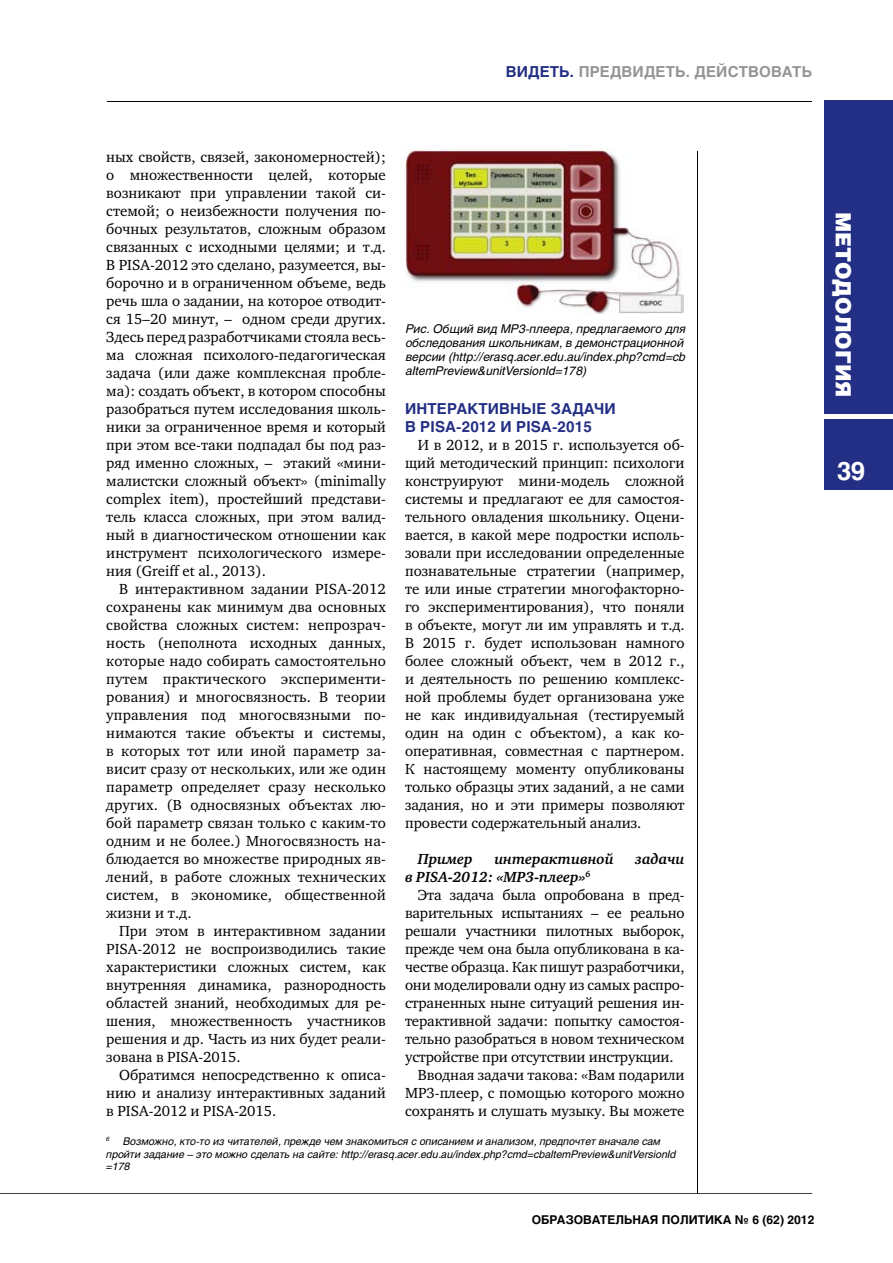
<style>
.page{position:relative;width:893px;height:1263px;background:#fff}
.page>*{position:absolute;margin:0;border:0;box-sizing:border-box;transform-origin:0 0}
.t1{font:700 25.5px "Helios";color:#fff}
.t2{font:900 21px "Helios";color:#fff}
.t3{font:15px/18px "Charter C";color:#000;text-align:justify}
.t4{font:italic 700 15px "Charter C";color:#000}
.t5{font:700 15px/18px "Helios";letter-spacing:.01em;color:#232f84}
.t6{font:700 15px "Helios";letter-spacing:.01em;color:#939598}
.t7{font:italic 12px/14.2px "Helios";color:#000}
.t8{font:700 12px "Helios";color:#000}
.t9{font:italic 10.5px/12.8px "Helios";color:#000}
.t10{font:italic 6.15px "Helios";color:#000}
.s1{color:#232f84}
</style>
<div class="page">
<div style="left:825px;top:100px;width:68px;height:390px;background:#232f84"></div>
<hr style="left:823px;top:414px;width:70px;height:4px;background:#fff">
<hr style="left:108px;top:101px;width:704px;height:1px;background:#000">
<hr style="left:697px;top:151px;width:1px;height:1042px;background:#000">
<svg style="left:0;top:1193px;width:812px;height:1px"></svg>
<img style="left:406px;top:149px;width:278px;height:164px">
<p class="t6" style="left:506px;top:62px;width:308px"><span class="s1">ВИДЕТЬ.</span> ПРЕДВИДЕТЬ. ДЕЙСТВОВАТЬ</p>
<p class="t3" style="left:106px;top:148px;width:281px">ных свойств, связей, закономерностей); о множественности целей, которые возникают при управлении такой си&shy;стемой; о неизбежности получения по&shy;бочных результатов, сложным образом связанных с исходными целями; и т.д.<br>В PISA-2012 это сделано, разумеется, вы&shy;борочно и в ограниченном объеме, ведь речь шла о задании, на которое отводит&shy;ся 15–20 минут, – одном среди других.<br>Здесь перед разработчиками стояла весь&shy;ма сложная психолого-педагогическая задача (или даже комплексная пробле&shy;ма): создать объект, в котором способны разобраться путем исследования школь&shy;ники за ограниченное время и который при этом все-таки подпадал бы под раз&shy;ряд именно сложных, – этакий «мини&shy;малистски сложный объект» (minimally complex item), простейший представи&shy;тель класса сложных, при этом валид&shy;ный в диагностическом отношении как инструмент психологического измере&shy;ния (Greiff et al., 2013).</p>
<p class="t3" style="left:106px;top:580px;width:281px;text-indent:13px">В интерактивном задании PISA-2012 сохранены как минимум два основных свойства сложных систем: непрозрач&shy;ность (неполнота исходных данных, которые надо собирать самостоятельно путем практического эксперименти&shy;рования) и многосвязность. В теории управления под многосвязными по&shy;нимаются такие объекты и системы, в которых тот или иной параметр за&shy;висит сразу от нескольких, или же один параметр определяет сразу несколько других. (В односвязных объектах лю&shy;бой параметр связан только с каким-то одним и не более.) Многосвязность на&shy;блюдается во множестве природных яв&shy;лений, в работе сложных технических систем, в экономике, общественной жизни и т.д.</p>
<p class="t3" style="left:106px;top:922px;width:281px;text-indent:13px">При этом в интерактивном задании PISA-2012 не воспроизводились такие характеристики сложных систем, как внутренняя динамика, разнородность областей знаний, необходимых для ре&shy;шения, множественность участников решения и др. Часть из них будет реали&shy;зована в PISA-2015.</p>
<p class="t3" style="left:106px;top:1066px;width:281px;text-indent:13px">Обратимся непосредственно к описа&shy;нию и анализу интерактивных заданий в PISA-2012 и PISA-2015.</p>
<p class="t7" style="left:406px;top:321px;width:281px">Рис. Общий вид MP3-плеера, предлагаемого для обследования школьникам, в демонстрационной версии (http://erasq.acer.edu.au/index.php?cmd=cb aItemPreview&amp;unitVersionId=178)</p>
<p class="t5" style="left:405px;top:400px;width:212px">ИНТЕРАКТИВНЫЕ ЗАДАЧИ<br>В PISA-2012 И PISA-2015</p>
<p class="t3" style="left:405px;top:436px;width:281px;text-indent:13px">И в 2012, и в 2015 г. используется об&shy;щий методический принцип: психологи конструируют мини-модель сложной системы и предлагают ее для самостоя&shy;тельного овладения школьнику. Оцени&shy;вается, в какой мере подростки исполь&shy;зовали при исследовании определенные познавательные стратегии (например, те или иные стратегии многофакторно&shy;го экспериментирования), что поняли в объекте, могут ли им управлять и т.д.<br>В 2015 г. будет использован намного более сложный объект, чем в 2012 г., и деятельность по решению комплекс&shy;ной проблемы будет организована уже не как индивидуальная (тестируемый один на один с объектом), а как ко&shy;оперативная, совместная с партнером.<br>К настоящему моменту опубликованы только образцы этих заданий, а не сами задания, но и эти примеры позволяют провести содержательный анализ.</p>
<p class="t4" style="left:418px;top:851px;width:56px">Пример</p>
<p class="t4" style="left:494px;top:851px;width:121px">интерактивной</p>
<p class="t4" style="left:635px;top:851px;width:51px">задачи</p>
<p class="t4" style="left:405px;top:869px;width:187px">в PISA-2012: «MP3-плеер»<sup>6</sup></p>
<p class="t3" style="left:418px;top:886px;width:268px">Эта задача была опробована в пред-</p>
<p class="t3" style="left:405px;top:904px;width:281px">варительных испытаниях – ее реально</p>
<p class="t3" style="left:405px;top:922px;width:281px">решали участники пилотных выборок,</p>
<p class="t3" style="left:405px;top:940px;width:281px">прежде чем она была опубликована в ка-</p>
<p class="t3" style="left:405px;top:958px;width:281px">честве образца. Как пишут разработчики,</p>
<p class="t3" style="left:405px;top:976px;width:281px">они моделировали одну из самых распро-</p>
<p class="t3" style="left:405px;top:994px;width:281px">страненных ныне ситуаций решения ин-</p>
<p class="t3" style="left:405px;top:1012px;width:281px">терактивной задачи: попытку самостоя-</p>
<p class="t3" style="left:405px;top:1030px;width:281px">тельно разобраться в новом техническом</p>
<p class="t3" style="left:405px;top:1048px;width:270px">устройстве при отсутствии инструкции.</p>
<p class="t3" style="left:418px;top:1066px;width:268px">Вводная задачи такова: «Вам подарили</p>
<p class="t3" style="left:405px;top:1084px;width:281px">MP3-плеер, с помощью которого можно</p>
<p class="t3" style="left:405px;top:1102px;width:281px">сохранять и слушать музыку. Вы можете</p>
<p class="t10" style="left:106px;top:1135px;width:5px">6</p>
<p class="t9" style="left:106px;top:1134px;width:571px;text-indent:17px">Возможно, кто-то из читателей, прежде чем знакомиться с описанием и анализом, предпочтет вначале сам пройти задание – это можно сделать на сайте: http://erasq.acer.edu.au/index.php?cmd=cbaItemPreview&amp;unitVersionId =178</p>
<p class="t8" style="left:532px;top:1213px;width:284px">ОБРАЗОВАТЕЛЬНАЯ ПОЛИТИКА № 6 (62) 2012</p>
<h2 class="t2" style="left:856px;top:211px;width:187px;rotate:90deg">МЕТОДОЛОГИЯ</h2>
<h1 class="t1" style="left:837px;top:456px;width:30px">39</h1>
</div>
